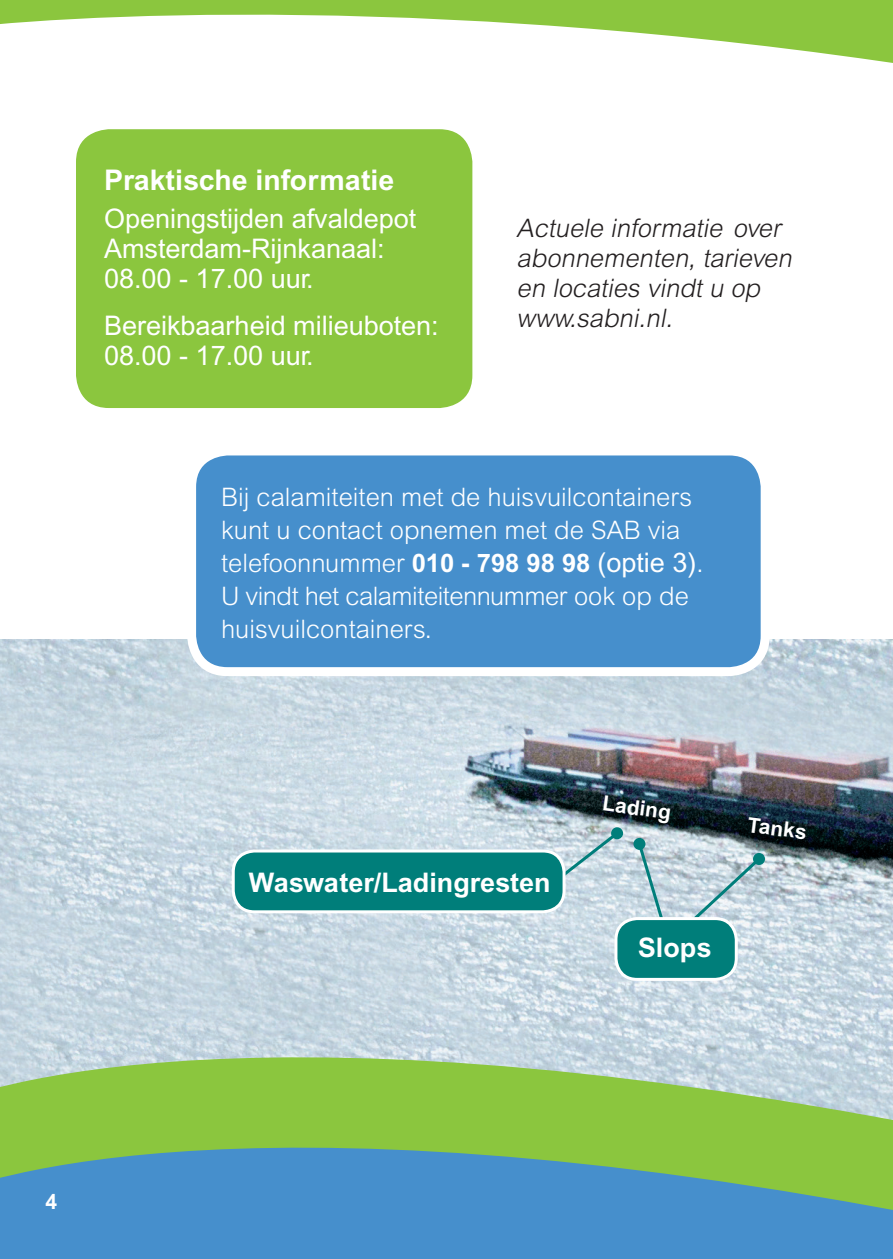
<style>
.page{position:relative;width:893px;height:1259px;background:#fff}
.page>*{position:absolute;margin:0;border:0;box-sizing:border-box;transform-origin:0 0}
.t1{font:700 28.5px "Arial SFMT";color:#fff}
.t2{font:27px/30px "Arial SFMT";color:#fff}
.t3{font:700 27px "Arial SFMT";color:#fff}
.t4{font:300 25.5px/33px "Arial";color:#fff}
.t5{font:italic 300 25.5px/30px "Arial";color:#231f20}
.t6{font:700 21px "Arial SFMT";color:#fff}
.s1{font-family:"Arial SFMT";font-weight:700}
.s2{font-family:"Arial SFMT";font-weight:400;font-size:27px}
</style>
<div class="page">
<img style="left:0;top:640px;width:893px;height:384px">
<svg style="left:0;top:1024px;width:893px;height:55px;background:#bcd4c5"></svg>
<svg style="left:0;top:1079px;width:893px;height:180px;background:#69a98d"></svg>
<svg style="left:0;top:0;width:893px;height:63px"></svg>
<div style="left:73px;top:126px;width:402px;height:285px;background:#8bc63e;border-radius:36px"></div>
<div style="left:70px;top:123px;width:408px;height:291px;border:6px solid #fff;border-radius:36px"></div>
<div style="left:192px;top:451px;width:573px;height:220px;background:#468fcc;border-radius:36px"></div>
<div style="left:187px;top:446px;width:583px;height:230px;border:9px solid #fff;border-radius:36px"></div>
<svg style="left:559px;top:829px;width:62px;height:50px;background:#bdd2d9"></svg>
<div style="left:611px;top:827px;width:12px;height:12px;background:#007e7a;border-radius:50%"></div>
<div style="left:233px;top:851px;width:331px;height:61px;background:#007e7a;border-radius:21px"></div>
<div style="left:232px;top:849px;width:334px;height:64px;border:3px solid #fff;border-radius:21px"></div>
<svg style="left:636px;top:840px;width:32px;height:77px;background:#b6cfd7"></svg>
<div style="left:633px;top:838px;width:12px;height:12px;background:#007e7a;border-radius:50%"></div>
<svg style="left:676px;top:854px;width:87px;height:82px;background:#c1d3db"></svg>
<div style="left:753px;top:853px;width:12px;height:12px;background:#007e7a;border-radius:50%"></div>
<div style="left:616px;top:918px;width:120px;height:61px;background:#007e7a;border-radius:21px"></div>
<div style="left:614px;top:917px;width:124px;height:64px;border:3px solid #fff;border-radius:21px"></div>
<p class="t1" style="left:104px;top:163px;width:292px">Praktische informatie</p>
<p class="t2" style="left:104px;top:204px;width:314px">Openingstijden afvaldepot<br>Amsterdam-Rijnkanaal:<br>08.00 - 17.00 uur.</p>
<p class="t2" style="left:104px;top:311px;width:336px">Bereikbaarheid milieuboten:<br>08.00 - 17.00 uur.</p>
<p class="t5" style="left:517px;top:213px;width:282px">Actuele informatie over abonnementen, tarieven en locaties vindt u op www.sabni.nl.</p>
<p class="t4" style="left:221px;top:480px;width:484px">Bij calamiteiten met de huisvuilcontainers kunt u contact opnemen met de SAB via telefoonnummer <span class="s1">010 - 798 98 98</span> <span class="s2">(optie 3)</span>.<br>U vindt het calamiteitennummer ook op de huisvuilcontainers.</p>
<p class="t3" style="left:249px;top:866px;width:303px">Waswater/Ladingresten</p>
<p class="t6" style="left:605px;top:790px;width:70px;rotate:8deg">Lading</p>
<p class="t6" style="left:749px;top:812px;width:61px;rotate:7deg">Tanks</p>
<p class="t3" style="left:638px;top:932px;width:75px">Slops</p>
<p class="t6" style="left:45px;top:1189px;width:13px">4</p>
</div>
